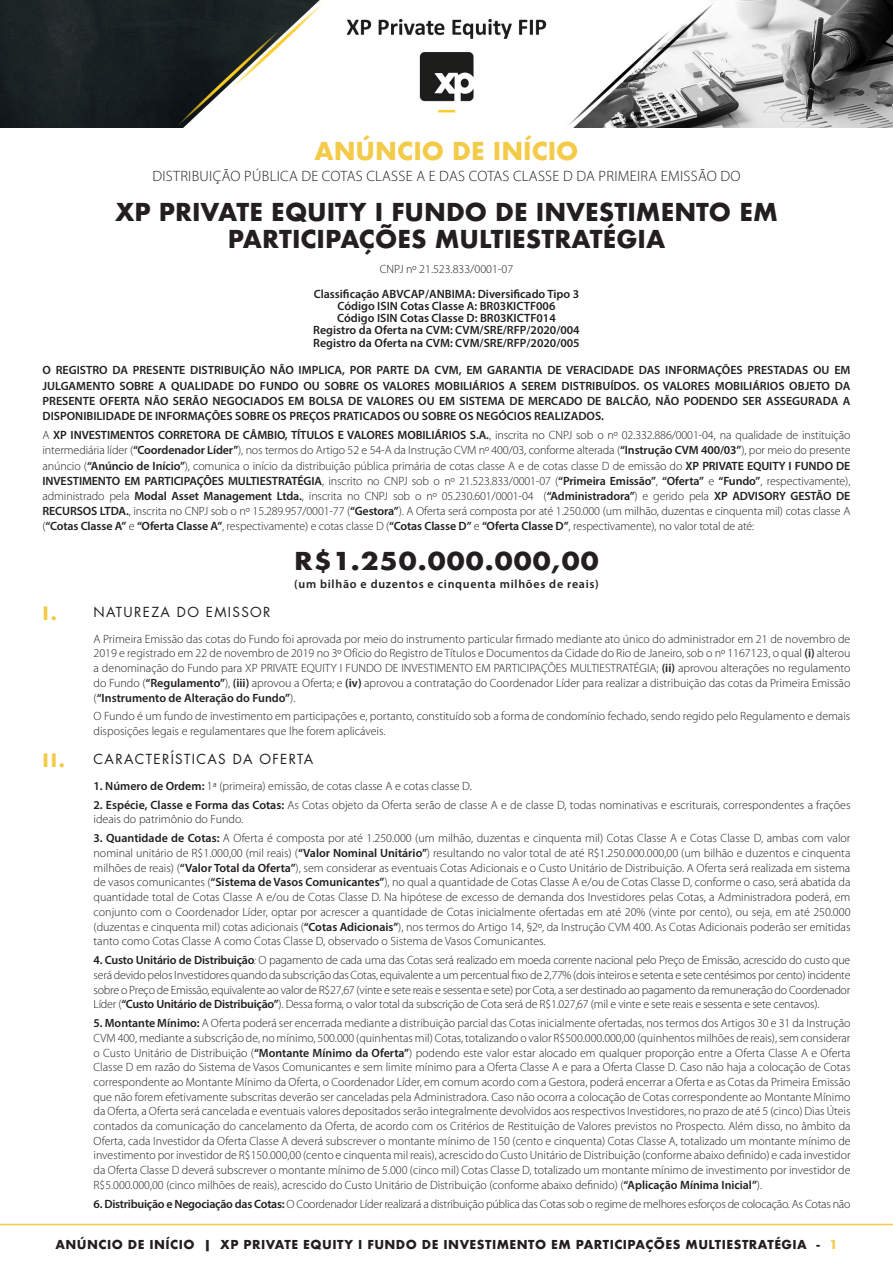
<style>
.page{position:relative;width:893px;height:1263px;background:#fff}
.page>*{position:absolute;margin:0;border:0;box-sizing:border-box;transform-origin:0 0}
.t1{font:700 24px/27.2px "Futura";color:#231f20;text-align:center}
.t2{font:700 24px "Futura";letter-spacing:.04em;color:#231f20;scale:1.1 1}
.t3{font:700 24px "Futura";color:#f4cb49}
.t4{font:300 15px "Myriad Pro";letter-spacing:.02em;color:#231f20}
.ITENS{font:13.5px "Futura";letter-spacing:.1em;color:#231f20}
.t5{font:300 12px/14.7px "Myriad Pro";color:#231f20;text-align:justify}
.t6{font:600 12px/15.1px "Myriad Pro";color:#231f20;text-align:justify}
.t7{font:300 12px "Myriad Pro";letter-spacing:-.02em;color:#231f20}
.t8{font:700 12px "Futura";letter-spacing:.035em;color:#231f20}
.t9{font:600 12px "Myriad Pro";letter-spacing:.06em;color:#231f20}
.s1{font-weight:600}
.s2{font-weight:700;font-size:18px;color:#f4cb49}
.s3{font-style:italic}
.s4{color:#f4cb49}
</style>
<div class="page">
<img style="left:0;top:0;width:893px;height:127px">
<hr style="left:0;top:1224px;width:893px;height:1px;background:#f4cb49">
<p class="t3" style="left:314px;top:133px;width:265px">ANÚNCIO DE INÍCIO</p>
<p class="t4" style="left:152px;top:168px;width:590px">DISTRIBUIÇÃO PÚBLICA DE COTAS CLASSE A E DAS COTAS CLASSE D DA PRIMEIRA EMISSÃO DO</p>
<p class="t1" style="left:115px;top:198px;width:664px">XP PRIVATE EQUITY I FUNDO DE INVESTIMENTO EM<br>PARTICIPAÇÕES MULTIESTRATÉGIA</p>
<p class="t5" style="left:380px;top:262px;width:135px">CNPJ nº 21.523.833/0001-07</p>
<p class="t6" style="left:314px;top:286px;width:267px">Classificação ABVCAP/ANBIMA: Diversificado Tipo 3</p>
<p class="t6" style="left:337px;top:298px;width:219px">Código ISIN Cotas Classe A: BR03KICTF006</p>
<p class="t6" style="left:337px;top:310px;width:220px">Código ISIN Cotas Classe D: BR03KICTF014</p>
<p class="t6" style="left:313px;top:322px;width:268px">Registro da Oferta na CVM: CVM/SRE/RFP/2020/004</p>
<p class="t6" style="left:313px;top:335px;width:268px">Registro da Oferta na CVM: CVM/SRE/RFP/2020/005</p>
<p class="t6" style="left:43px;top:362px;width:809px">O REGISTRO DA PRESENTE DISTRIBUIÇÃO NÃO IMPLICA, POR PARTE DA CVM, EM GARANTIA DE VERACIDADE DAS INFORMAÇÕES PRESTADAS OU EM JULGAMENTO SOBRE A QUALIDADE DO FUNDO OU SOBRE OS VALORES MOBILIÁRIOS A SEREM DISTRIBUÍDOS. OS VALORES MOBILIÁRIOS OBJETO DA PRESENTE OFERTA NÃO SERÃO NEGOCIADOS EM BOLSA DE VALORES OU EM SISTEMA DE MERCADO DE BALCÃO, NÃO PODENDO SER ASSEGURADA A DISPONIBILIDADE DE INFORMAÇÕES SOBRE OS PREÇOS PRATICADOS OU SOBRE OS NEGÓCIOS REALIZADOS.</p>
<p class="t5" style="left:43px;top:428px;width:809px;line-height:15.1px">A <span class="s1">XP INVESTIMENTOS CORRETORA DE CÂMBIO, TÍTULOS E VALORES MOBILIÁRIOS S.A.</span>, inscrita no CNPJ sob o nº 02.332.886/0001-04, na qualidade de instituição intermediária líder (<span class="s1">“Coordenador Líder”</span>), nos termos do Artigo 52 e 54-A da Instrução CVM nº 400/03, conforme alterada (<span class="s1">“Instrução CVM 400/03”</span>), por meio do presente anúncio (<span class="s1">“Anúncio de Início”</span>), comunica o início da distribuição pública primária de cotas classe A e de cotas classe D de emissão do <span class="s1">XP PRIVATE EQUITY I FUNDO DE INVESTIMENTO EM PARTICIPAÇÕES MULTIESTRATÉGIA</span>, inscrito no CNPJ sob o nº 21.523.833/0001-07 (<span class="s1">“Primeira Emissão”</span>, <span class="s1">“Oferta”</span> e <span class="s1">“Fundo”</span>, respectivamente), administrado pela <span class="s1">Modal Asset Management Ltda.</span>, inscrita no CNPJ sob o nº 05.230.601/0001-04 (<span class="s1">“Administradora”</span>) e gerido pela <span class="s1">XP ADVISORY GESTÃO DE RECURSOS LTDA.</span>, inscrita no CNPJ sob o nº 15.289.957/0001-77 (<span class="s1">“Gestora”</span>). A Oferta será composta por até 1.250.000 (um milhão, duzentas e cinquenta mil) cotas classe A (<span class="s1">“Cotas Classe A”</span> e <span class="s1">“Oferta Classe A”</span>, respectivamente) e cotas classe D (<span class="s1">“Cotas Classe D”</span> e <span class="s1">“Oferta Classe D”</span>, respectivamente), no valor total de até:</p>
<p class="t2" style="left:294px;top:544px;width:279px">R$1.250.000.000,00</p>
<p class="t9" style="left:294px;top:576px;width:306px">(um bilhão e duzentos e cinquenta milhões de reais)</p>
<p class="ITENS" style="left:43px;top:603px;width:230px"><span class="s2">I.</span> NATUREZA DO EMISSOR</p>
<p class="t5" style="left:94px;top:632px;width:758px">A Primeira Emissão das cotas do Fundo foi aprovada por meio do instrumento particular firmado mediante ato único do administrador em 21 de novembro de 2019 e registrado em 22 de novembro de 2019 no 3º Ofício do Registro de Títulos e Documentos da Cidade do Rio de Janeiro, sob o nº 1167123, o qual <span class="s1">(i)</span> alterou a denominação do Fundo para XP PRIVATE EQUITY I FUNDO DE INVESTIMENTO EM PARTICIPAÇÕES MULTIESTRATÉGIA; <span class="s1">(ii)</span> aprovou alterações no regulamento do Fundo (<span class="s1">“Regulamento”</span>), <span class="s1">(iii)</span> aprovou a Oferta; e <span class="s1">(iv)</span> aprovou a contratação do Coordenador Líder para realizar a distribuição das cotas da Primeira Emissão (<span class="s1">“Instrumento de Alteração do Fundo”</span>).</p>
<p class="t5" style="left:94px;top:709px;width:758px">O Fundo é um fundo de investimento em participações e, portanto, constituído sob a forma de condomínio fechado, sendo regido pelo Regulamento e demais disposições legais e regulamentares que lhe forem aplicáveis.</p>
<p class="ITENS" style="left:43px;top:750px;width:272px"><span class="s2">II.</span> CARACTERÍSTICAS DA OFERTA</p>
<p class="t5" style="left:94px;top:779px;width:380px"><span class="s1">1. Número de Ordem:</span> 1ª (primeira) emissão, de cotas classe A e cotas classe D.</p>
<p class="t5" style="left:94px;top:797px;width:758px"><span class="s1">2. Espécie, Classe e Forma das Cotas:</span> As Cotas objeto da Oferta serão de classe A e de classe D, todas nominativas e escriturais, correspondentes a frações ideais do patrimônio do Fundo.</p>
<p class="t5" style="left:94px;top:831px;width:758px"><span class="s1">3. Quantidade de Cotas:</span> A Oferta é composta por até 1.250.000 (um milhão, duzentas e cinquenta mil) Cotas Classe A e Cotas Classe D, ambas com valor nominal unitário de R$1.000,00 (mil reais) (<span class="s1">“Valor Nominal Unitário”</span>) resultando no valor total de até R$1.250.000.000,00 (um bilhão e duzentos e cinquenta milhões de reais) (<span class="s1">“Valor Total da Oferta”</span>), sem considerar as eventuais Cotas Adicionais e o Custo Unitário de Distribuição. A Oferta será realizada em sistema de vasos comunicantes (<span class="s1">“Sistema de Vasos Comunicantes”</span>), no qual a quantidade de Cotas Classe A e/ou de Cotas Classe D, conforme o caso, será abatida da quantidade total de Cotas Classe A e/ou de Cotas Classe D. Na hipótese de excesso de demanda dos Investidores pelas Cotas, a Administradora poderá, em conjunto com o Coordenador Líder, optar por acrescer a quantidade de Cotas inicialmente ofertadas em até 20% (vinte por cento), ou seja, em até 250.000 (duzentas e cinquenta mil) cotas adicionais (<span class="s1">“Cotas Adicionais”</span>), nos termos do Artigo 14, §2º, da Instrução CVM 400. As Cotas Adicionais poderão ser emitidas tanto como Cotas Classe A como Cotas Classe D, observado o Sistema de Vasos Comunicantes.</p>
<p class="t5" style="left:94px;top:953px;width:758px"><span class="s1">4. Custo Unitário de Distribuição</span><span class="s3">:</span> O pagamento de cada uma das Cotas será realizado em moeda corrente nacional pelo Preço de Emissão, acrescido do custo que será devido pelos Investidores quando da subscrição das Cotas, equivalente a um percentual fixo de 2,77% (dois inteiros e setenta e sete centésimos por cento) incidente sobre o Preço de Emissão, equivalente ao valor de R$27,67 (vinte e sete reais e sessenta e sete) por Cota, a ser destinado ao pagamento da remuneração do Coordenador Líder (<span class="s1">“Custo Unitário de Distribuição”</span>). Dessa forma, o valor total da subscrição de Cota será de R$1.027,67 (mil e vinte e sete reais e sessenta e sete centavos).</p>
<p class="t5" style="left:94px;top:1016px;width:758px"><span class="s1">5. Montante Mínimo:</span> A Oferta poderá ser encerrada mediante a distribuição parcial das Cotas inicialmente ofertadas, nos termos dos Artigos 30 e 31 da Instrução CVM 400, mediante a subscrição de, no mínimo, 500.000 (quinhentas mil) Cotas, totalizando o valor R$500.000.000,00 (quinhentos milhões de reais), sem considerar o Custo Unitário de Distribuição (<span class="s1">“Montante Mínimo da Oferta”</span>) podendo este valor estar alocado em qualquer proporção entre a Oferta Classe A e Oferta Classe D em razão do Sistema de Vasos Comunicantes e sem limite mínimo para a Oferta Classe A e para a Oferta Classe D. Caso não haja a colocação de Cotas correspondente ao Montante Mínimo da Oferta, o Coordenador Líder, em comum acordo com a Gestora, poderá encerrar a Oferta e as Cotas da Primeira Emissão que não forem efetivamente subscritas deverão ser canceladas pela Administradora. Caso não ocorra a colocação de Cotas correspondente ao Montante Mínimo da Oferta, a Oferta será cancelada e eventuais valores depositados serão integralmente devolvidos aos respectivos Investidores, no prazo de até 5 (cinco) Dias Úteis contados da comunicação do cancelamento da Oferta, de acordo com os Critérios de Restituição de Valores previstos no Prospecto. Além disso, no âmbito da Oferta, cada Investidor da Oferta Classe A deverá subscrever o montante mínimo de 150 (cento e cinquenta) Cotas Classe A, totalizado um montante mínimo de investimento por investidor de R$150.000,00 (cento e cinquenta mil reais), acrescido do Custo Unitário de Distribuição (conforme abaixo definido) e cada investidor da Oferta Classe D deverá subscrever o montante mínimo de 5.000 (cinco mil) Cotas Classe D, totalizado um montante mínimo de investimento por investidor de R$5.000.000,00 (cinco milhões de reais), acrescido do Custo Unitário de Distribuição (conforme abaixo definido) (<span class="s1">“Aplicação Mínima Inicial”</span>).</p>
<p class="t7" style="left:94px;top:1197px;width:758px"><span class="s1">6. Distribuição e Negociação das Cotas:</span> O Coordenador Líder realizará a distribuição pública das Cotas sob o regime de melhores esforços de colocação. As Cotas não</p>
<p class="t8" style="left:55px;top:1235px;width:783px">ANÚNCIO DE INÍCIO | XP PRIVATE EQUITY I FUNDO DE INVESTIMENTO EM PARTICIPAÇÕES MULTIESTRATÉGIA - <span class="s4">1</span></p>
</div>
